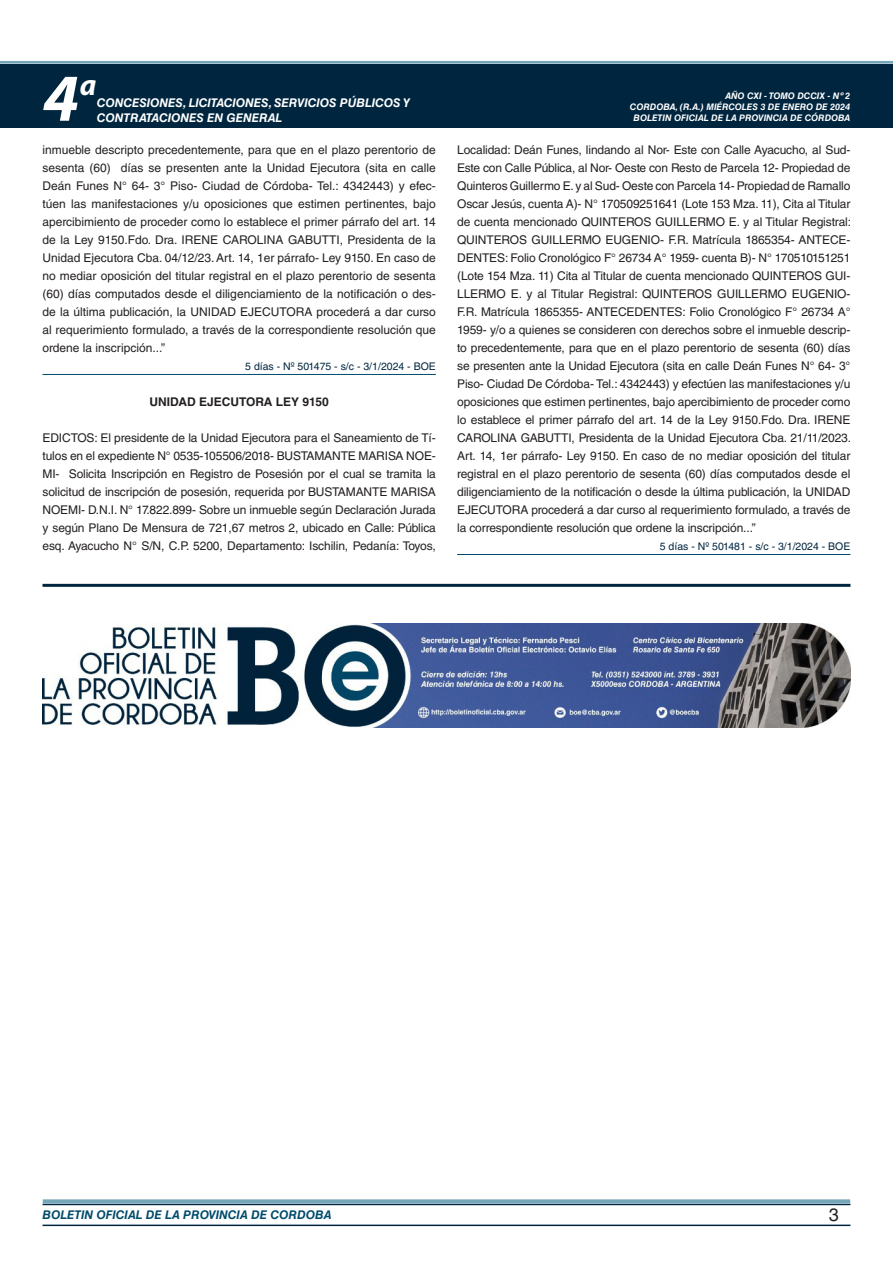
<style>
.page{position:relative;width:893px;height:1263px;background:#fff}
.page>*{position:absolute;margin:0;border:0;box-sizing:border-box;transform-origin:0 0}
.t1{font:italic 700 67.5px "Myriad Pro";color:#fff}
.t2{font:italic 700 30px "Myriad Pro";color:#fff}
.t3{font:18px "Helvetica LT Std";color:#231f20}
.TEXTO_BASE{font:12px/18px "Helvetica LT Std";letter-spacing:-.01em;color:#231f20;text-align:justify}
.t4{font:italic 700 12px/14.4px "Helvetica LT Std";color:#fff}
.t5{font:italic 700 12px "Helvetica LT Std";color:#004b6c}
.RESUELVE{font:700 12px "Helvetica LT Std";color:#231f20}
.FECHA_DE_VENCIMIENTO{font:10.5px "Helvetica LT Std";color:#00263f}
.t6{font:italic 700 9px/10.8px "Helvetica LT Std";color:#fff;text-align:right}
</style>
<div class="page">
<div style="left:0;top:61px;width:893px;height:6px;background:#fff;opacity:.75"></div>
<hr style="left:43px;top:1224px;width:807px;height:2px;background:#00263f">
<div style="left:42px;top:1198px;width:809px;height:8px;background:#fff;opacity:.75"></div>
<div style="left:0;top:64px;width:893px;height:64px;background:#00263f"></div>
<hr style="left:43px;top:374px;width:393px;height:1px;background:#004b6c">
<hr style="left:457px;top:554px;width:393px;height:1px;background:#004b6c">
<hr style="left:43px;top:584px;width:807px;height:3px;background:#00263f">
<img style="left:43px;top:624px;width:807px;height:103px">
<h1 class="t1" style="left:43px;top:54px;width:38px">4</h1>
<h2 class="t2" style="left:80px;top:66px;width:18px">a</h2>
<p class="t4" style="left:97px;top:96px;width:315px">CONCESIONES, LICITACIONES, SERVICIOS PÚBLICOS Y<br>CONTRATACIONES EN GENERAL</p>
<p class="TEXTO_BASE" style="left:43px;top:141px;width:395px">inmueble descripto precedentemente, para que en el plazo perentorio de sesenta (60) días se presenten ante la Unidad Ejecutora (sita en calle Deán Funes N° 64- 3° Piso- Ciudad de Córdoba- Tel.: 4342443) y efec&shy;túen las manifestaciones y/u oposiciones que estimen pertinentes, bajo apercibimiento de proceder como lo establece el primer párrafo del art. 14 de la Ley 9150.Fdo. Dra. IRENE CAROLINA GABUTTI, Presidenta de la Unidad Ejecutora Cba. 04/12/23. Art. 14, 1er párrafo- Ley 9150. En caso de no mediar oposición del titular registral en el plazo perentorio de sesenta (60) días computados desde el diligenciamiento de la notificación o des&shy;de la última publicación, la UNIDAD EJECUTORA procederá a dar curso al requerimiento formulado, a través de la correspondiente resolución que ordene la inscripción...”</p>
<p class="FECHA_DE_VENCIMIENTO" style="left:245px;top:360px;width:192px">5 días - Nº 501475 - s/c - 3/1/2024 - BOE</p>
<p class="RESUELVE" style="left:150px;top:394px;width:181px">UNIDAD EJECUTORA LEY 9150</p>
<p class="TEXTO_BASE" style="left:43px;top:429px;width:395px">EDICTOS: El presidente de la Unidad Ejecutora para el Saneamiento de Tí&shy;tulos en el expediente N° 0535-105506/2018- BUSTAMANTE MARISA NOE-MI- Solicita Inscripción en Registro de Posesión por el cual se tramita la solicitud de inscripción de posesión, requerida por BUSTAMANTE MARISA NOEMI- D.N.I. N° 17.822.899- Sobre un inmueble según Declaración Jurada y según Plano De Mensura de 721,67 metros 2, ubicado en Calle: Pública esq. Ayacucho N° S/N, C.P. 5200, Departamento: Ischilin, Pedanía: Toyos,</p>
<p class="t6" style="left:630px;top:91px;width:222px">AÑO CXI - TOMO DCCIX - Nº 2<br>CORDOBA, (R.A.) MIÉRCOLES 3 DE ENERO DE 2024</p>
<p class="t6" style="left:634px;top:112px;width:218px">BOLETIN OFICIAL DE LA PROVINCIA DE CÓRDOBA</p>
<p class="TEXTO_BASE" style="left:457px;top:141px;width:396px">Localidad: Deán Funes, lindando al Nor- Este con Calle Ayacucho, al Sud-Este con Calle Pública, al Nor- Oeste con Resto de Parcela 12- Propiedad de Quinteros Guillermo E. y al Sud- Oeste con Parcela 14- Propiedad de Ramallo Oscar Jesús, cuenta A)- N° 170509251641 (Lote 153 Mza. 11), Cita al Titular de cuenta mencionado QUINTEROS GUILLERMO E. y al Titular Registral:<br>QUINTEROS GUILLERMO EUGENIO- F.R. Matrícula 1865354- ANTECE-DENTES: Folio Cronológico F° 26734 A° 1959- cuenta B)- N° 170510151251 (Lote 154 Mza. 11) Cita al Titular de cuenta mencionado QUINTEROS GUI-LLERMO E. y al Titular Registral: QUINTEROS GUILLERMO EUGENIO-F.R. Matrícula 1865355- ANTECEDENTES: Folio Cronológico F° 26734 A° 1959- y/o a quienes se consideren con derechos sobre el inmueble descrip&shy;to precedentemente, para que en el plazo perentorio de sesenta (60) días se presenten ante la Unidad Ejecutora (sita en calle Deán Funes N° 64- 3° Piso- Ciudad De Córdoba- Tel.: 4342443) y efectúen las manifestaciones y/u oposiciones que estimen pertinentes, bajo apercibimiento de proceder como lo establece el primer párrafo del art. 14 de la Ley 9150.Fdo. Dra. IRENE CAROLINA GABUTTI, Presidenta de la Unidad Ejecutora Cba. 21/11/2023.<br>Art. 14, 1er párrafo- Ley 9150. En caso de no mediar oposición del titular registral en el plazo perentorio de sesenta (60) días computados desde el diligenciamiento de la notificación o desde la última publicación, la UNIDAD EJECUTORA procederá a dar curso al requerimiento formulado, a través de la correspondiente resolución que ordene la inscripción...”</p>
<p class="FECHA_DE_VENCIMIENTO" style="left:660px;top:540px;width:192px">5 días - Nº 501481 - s/c - 3/1/2024 - BOE</p>
<p class="t5" style="left:43px;top:1208px;width:290px">BOLETIN OFICIAL DE LA PROVINCIA DE CORDOBA</p>
<h3 class="t3" style="left:829px;top:1204px;width:12px">3</h3>
</div>
